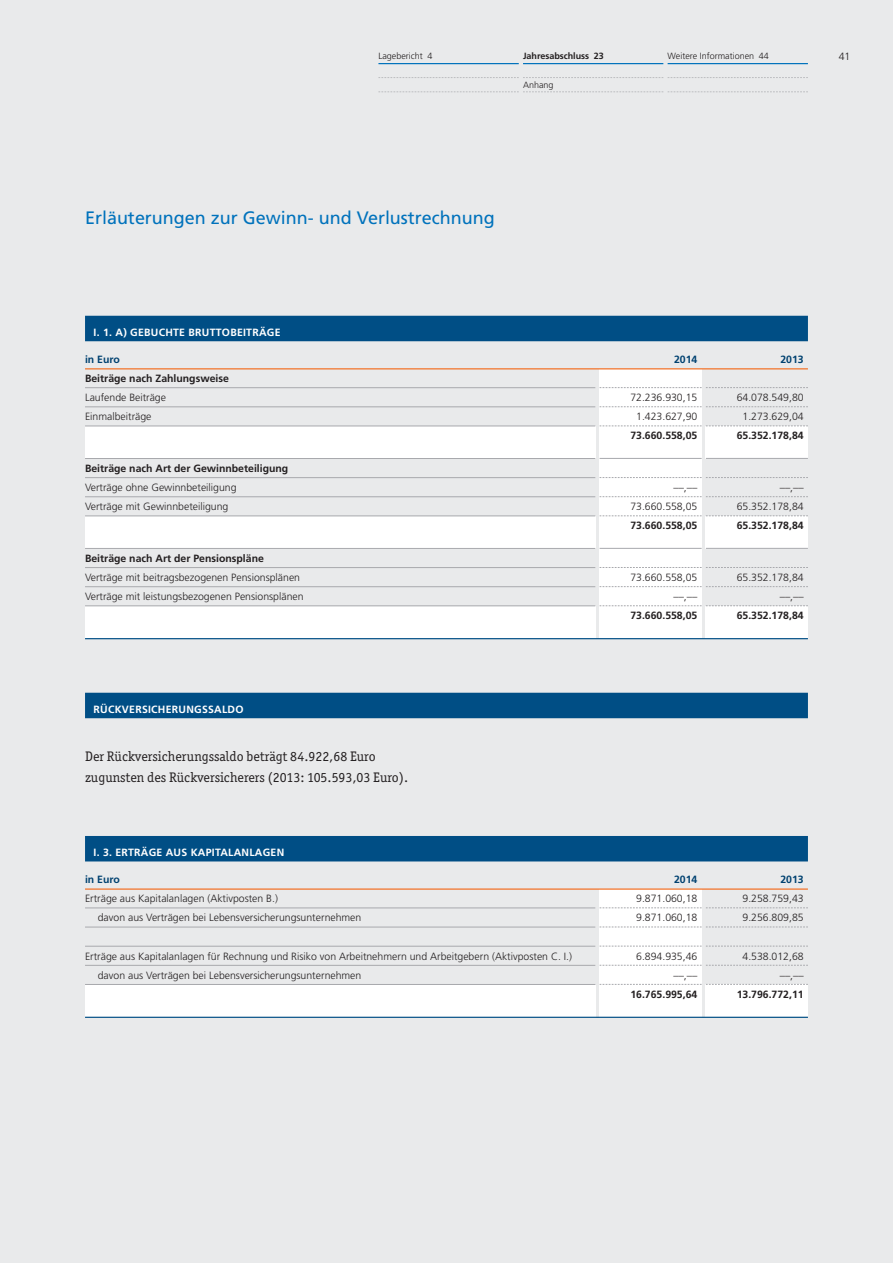
<style>
.page{position:relative;width:893px;height:1263px;background:#e9eaeb}
.page>*{position:absolute;margin:0;border:0;box-sizing:border-box;transform-origin:0 0}
.t1{font:18px "Frutiger LT";color:#0072bc}
.t2{font:13.8px/21px "Officina Ser ITC";color:#231f20}
.t3{font:300 10.5px "Frutiger LT";color:#231f20}
.t4{font:700 10.5px "Frutiger LT";color:#231f20}
.t5{font:700 10.5px "Frutiger LT";letter-spacing:.025em;color:#fff}
.t6{font:700 10.5px "Frutiger LT";color:#004170}
.t7{font:300 9px "Frutiger LT";color:#231f20}
.t8{font:700 9px "Frutiger LT";color:#231f20}
</style>
<div class="page">
<hr style="left:378px;top:63px;width:141px;height:1px;background:#0072bc">
<hr style="left:523px;top:63px;width:140px;height:1px;background:#0072bc">
<hr style="left:668px;top:63px;width:140px;height:1px;background:#0072bc">
<svg style="left:378px;top:77px;width:430px;height:1px"></svg>
<svg style="left:379px;top:92px;width:429px;height:1px"></svg>
<div style="left:600px;top:369px;width:102px;height:76px;background:#fff"></div>
<div style="left:706px;top:426px;width:102px;height:32px;background:#fff"></div>
<div style="left:85px;top:426px;width:510px;height:32px;background:#fff"></div>
<div style="left:600px;top:445px;width:102px;height:77px;background:#fff"></div>
<div style="left:706px;top:516px;width:102px;height:32px;background:#fff"></div>
<div style="left:85px;top:516px;width:510px;height:32px;background:#fff"></div>
<div style="left:600px;top:522px;width:102px;height:116px;background:#fff"></div>
<div style="left:706px;top:606px;width:102px;height:33px;background:#fff"></div>
<div style="left:85px;top:606px;width:510px;height:33px;background:#fff"></div>
<div style="left:85px;top:316px;width:723px;height:25px;background:#004e85"></div>
<hr style="left:85px;top:368px;width:723px;height:1px;background:#f36e21">
<hr style="left:85px;top:387px;width:510px;height:1px;background:#a8a9ad">
<hr style="left:85px;top:406px;width:510px;height:1px;background:#a8a9ad">
<hr style="left:85px;top:426px;width:510px;height:1px;background:#a8a9ad">
<hr style="left:85px;top:458px;width:510px;height:1px;background:#a8a9ad">
<hr style="left:85px;top:477px;width:510px;height:1px;background:#a8a9ad">
<hr style="left:85px;top:496px;width:510px;height:1px;background:#a8a9ad">
<hr style="left:85px;top:516px;width:510px;height:1px;background:#a8a9ad">
<hr style="left:85px;top:548px;width:510px;height:1px;background:#a8a9ad">
<hr style="left:85px;top:567px;width:510px;height:1px;background:#a8a9ad">
<hr style="left:85px;top:586px;width:510px;height:1px;background:#a8a9ad">
<hr style="left:85px;top:605px;width:510px;height:1px;background:#a8a9ad">
<hr style="left:85px;top:638px;width:723px;height:1px;background:#004e85">
<svg style="left:600px;top:387px;width:208px;height:1px"></svg>
<svg style="left:600px;top:406px;width:208px;height:1px"></svg>
<svg style="left:600px;top:426px;width:208px;height:1px"></svg>
<hr style="left:706px;top:458px;width:102px;height:1px;background:#a8a9ad">
<hr style="left:600px;top:458px;width:102px;height:1px;background:#a8a9ad">
<svg style="left:600px;top:477px;width:208px;height:1px"></svg>
<svg style="left:600px;top:496px;width:208px;height:1px"></svg>
<svg style="left:600px;top:515px;width:208px;height:1px"></svg>
<hr style="left:706px;top:548px;width:102px;height:1px;background:#a8a9ad">
<hr style="left:600px;top:548px;width:102px;height:1px;background:#a8a9ad">
<svg style="left:600px;top:567px;width:208px;height:1px"></svg>
<svg style="left:600px;top:586px;width:208px;height:1px"></svg>
<svg style="left:600px;top:605px;width:208px;height:1px"></svg>
<div style="left:85px;top:693px;width:723px;height:25px;background:#004e85"></div>
<div style="left:600px;top:889px;width:102px;height:128px;background:#fff"></div>
<div style="left:706px;top:985px;width:102px;height:32px;background:#fff"></div>
<div style="left:85px;top:985px;width:510px;height:32px;background:#fff"></div>
<svg style="left:600px;top:907px;width:208px;height:1px"></svg>
<svg style="left:600px;top:927px;width:208px;height:1px"></svg>
<svg style="left:600px;top:946px;width:208px;height:1px"></svg>
<svg style="left:600px;top:965px;width:208px;height:1px"></svg>
<svg style="left:600px;top:984px;width:208px;height:1px"></svg>
<div style="left:85px;top:836px;width:723px;height:25px;background:#004e85"></div>
<hr style="left:85px;top:888px;width:723px;height:2px;background:#f36e21">
<hr style="left:85px;top:908px;width:510px;height:1px;background:#a8a9ad">
<hr style="left:85px;top:927px;width:510px;height:1px;background:#a8a9ad">
<hr style="left:85px;top:946px;width:510px;height:1px;background:#a8a9ad">
<hr style="left:85px;top:965px;width:510px;height:1px;background:#a8a9ad">
<hr style="left:85px;top:984px;width:510px;height:1px;background:#a8a9ad">
<hr style="left:85px;top:1017px;width:723px;height:1px;background:#004e85">
<p class="t7" style="left:378px;top:53px;width:55px">Lagebericht 4</p>
<p class="t8" style="left:523px;top:53px;width:82px">Jahresabschluss 23</p>
<p class="t7" style="left:523px;top:81px;width:32px">Anhang</p>
<h1 class="t1" style="left:85px;top:210px;width:411px">Erläuterungen zur Gewinn- und Verlustrechnung</h1>
<p class="t7" style="left:668px;top:53px;width:103px">Weitere Informationen 44</p>
<p class="t3" style="left:839px;top:53px;width:13px">41</p>
<p class="t5" style="left:94px;top:328px;width:189px">I. 1. A) GEBUCHTE BRUTTOBEITRÄGE</p>
<p class="t6" style="left:85px;top:355px;width:36px">in Euro</p>
<p class="t6" style="left:674px;top:355px;width:25px">2014</p>
<p class="t6" style="left:780px;top:355px;width:25px">2013</p>
<p class="t4" style="left:85px;top:374px;width:145px">Beiträge nach Zahlungsweise</p>
<p class="t3" style="left:85px;top:393px;width:82px">Laufende Beiträge</p>
<p class="t3" style="left:630px;top:393px;width:69px">72.236.930,15</p>
<p class="t3" style="left:737px;top:393px;width:69px">64.078.549,80</p>
<p class="t3" style="left:85px;top:412px;width:68px">Einmalbeiträge</p>
<p class="t3" style="left:636px;top:412px;width:63px">1.423.627,90</p>
<p class="t3" style="left:742px;top:412px;width:63px">1.273.629,04</p>
<p class="t4" style="left:630px;top:432px;width:69px">73.660.558,05</p>
<p class="t4" style="left:737px;top:432px;width:69px">65.352.178,84</p>
<p class="t4" style="left:85px;top:464px;width:205px">Beiträge nach Art der Gewinnbeteiligung</p>
<p class="t3" style="left:85px;top:483px;width:153px">Verträge ohne Gewinnbeteiligung</p>
<p class="t3" style="left:673px;top:483px;width:25px">––,––</p>
<p class="t3" style="left:780px;top:483px;width:25px">––,––</p>
<p class="t3" style="left:85px;top:502px;width:145px">Verträge mit Gewinnbeteiligung</p>
<p class="t3" style="left:630px;top:502px;width:69px">73.660.558,05</p>
<p class="t3" style="left:737px;top:502px;width:69px">65.352.178,84</p>
<p class="t4" style="left:630px;top:521px;width:69px">73.660.558,05</p>
<p class="t4" style="left:737px;top:521px;width:69px">65.352.178,84</p>
<p class="t4" style="left:85px;top:554px;width:180px">Beiträge nach Art der Pensionspläne</p>
<p class="t3" style="left:85px;top:573px;width:217px">Verträge mit beitragsbezogenen Pensionsplänen</p>
<p class="t3" style="left:630px;top:573px;width:69px">73.660.558,05</p>
<p class="t3" style="left:737px;top:573px;width:69px">65.352.178,84</p>
<p class="t3" style="left:85px;top:592px;width:220px">Verträge mit leistungsbezogenen Pensionsplänen</p>
<p class="t3" style="left:673px;top:592px;width:25px">––,––</p>
<p class="t3" style="left:780px;top:592px;width:25px">––,––</p>
<p class="t4" style="left:630px;top:611px;width:69px">73.660.558,05</p>
<p class="t4" style="left:737px;top:611px;width:69px">65.352.178,84</p>
<p class="t5" style="left:94px;top:705px;width:152px">RÜCKVERSICHERUNGSSALDO</p>
<h2 class="t2" style="left:85px;top:746px;width:325px">Der Rückversicherungssaldo beträgt 84.922,68 Euro zugunsten des Rückversicherers (2013: 105.593,03 Euro).</h2>
<p class="t5" style="left:94px;top:848px;width:192px">I. 3. ERTRÄGE AUS KAPITALANLAGEN</p>
<p class="t6" style="left:85px;top:875px;width:36px">in Euro</p>
<p class="t6" style="left:674px;top:875px;width:25px">2014</p>
<p class="t6" style="left:780px;top:875px;width:25px">2013</p>
<p class="t3" style="left:85px;top:894px;width:194px">Erträge aus Kapitalanlagen (Aktivposten B.)</p>
<p class="t3" style="left:636px;top:894px;width:63px">9.871.060,18</p>
<p class="t3" style="left:742px;top:894px;width:63px">9.258.759,43</p>
<p class="t3" style="left:98px;top:913px;width:265px">davon aus Verträgen bei Lebensversicherungsunternehmen</p>
<p class="t3" style="left:636px;top:913px;width:63px">9.871.060,18</p>
<p class="t3" style="left:742px;top:913px;width:63px">9.256.809,85</p>
<p class="t3" style="left:85px;top:952px;width:488px">Erträge aus Kapitalanlagen für Rechnung und Risiko von Arbeitnehmern und Arbeitgebern (Aktivposten C. I.)</p>
<p class="t3" style="left:636px;top:952px;width:63px">6.894.935,46</p>
<p class="t3" style="left:742px;top:952px;width:63px">4.538.012,68</p>
<p class="t3" style="left:98px;top:971px;width:265px">davon aus Verträgen bei Lebensversicherungsunternehmen</p>
<p class="t3" style="left:673px;top:971px;width:25px">––,––</p>
<p class="t3" style="left:780px;top:971px;width:25px">––,––</p>
<p class="t4" style="left:630px;top:990px;width:69px">16.765.995,64</p>
<p class="t4" style="left:737px;top:990px;width:69px">13.796.772,11</p>
</div>
